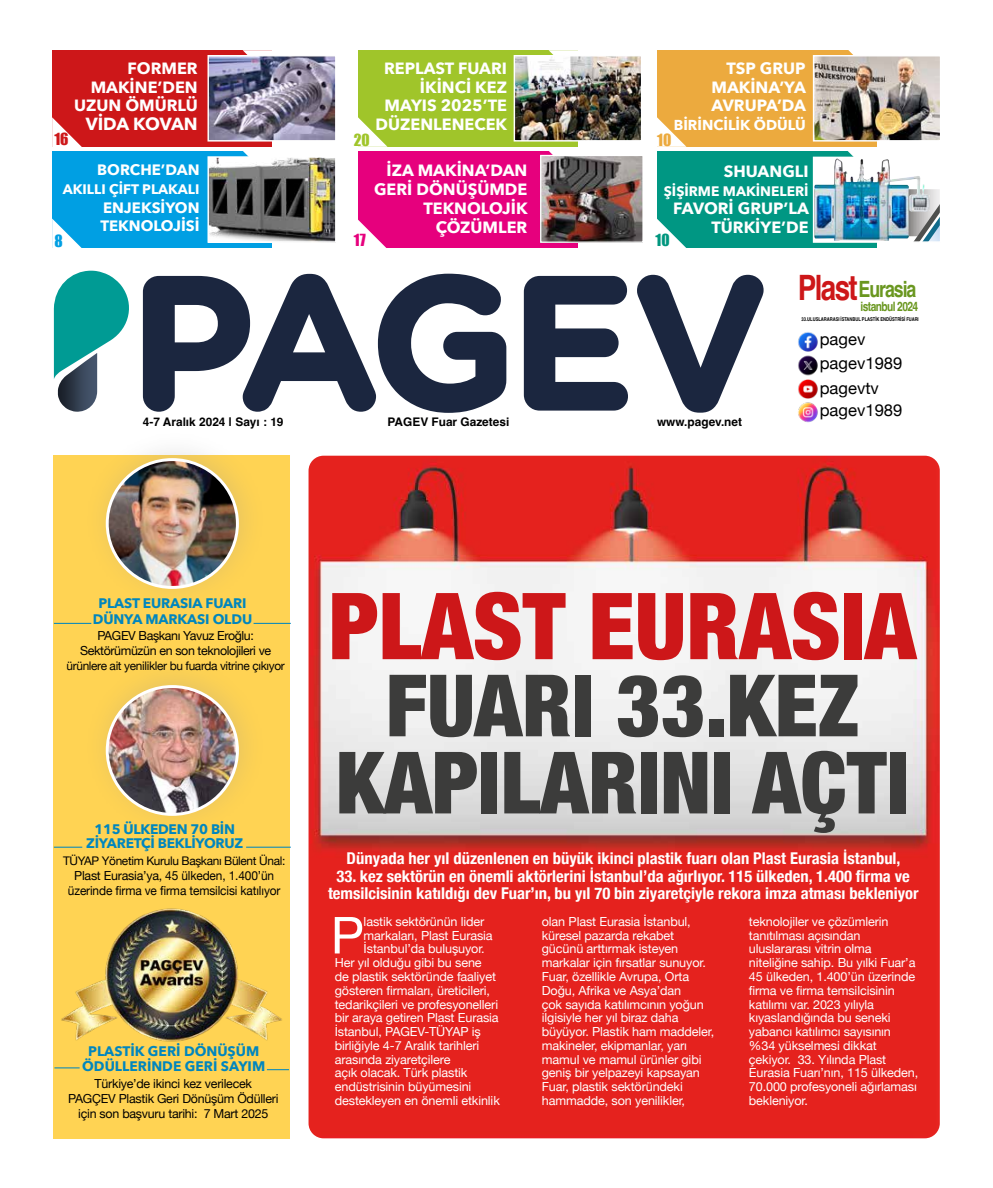
<style>
.page{position:relative;width:993px;height:1188px;background:#fff}
.page>*{position:absolute;margin:0;border:0;box-sizing:border-box;transform-origin:0 0}
.t1{font:900 condensed 92.5px "Helvetica Neue";color:#cd1719}
.t2{font:900 condensed 86px/77.1px "Helvetica Neue";color:#3c3c3b;text-align:center}
.t3{font:51px "Helvetica Neue";color:#fff}
.t4{font:700 22.38px "Helvetica";letter-spacing:-.06em;color:#6a9720;scale:.8 1}
.t5{font:700 17.5px "Avenir Next";letter-spacing:-.01em;color:#fff}
.t6{font:16.62px/24.6px "Helvetica Neue";color:#000}
.t7{font:700 condensed 16.25px/17.5px "Helvetica Neue";color:#fff;text-align:center}
.t8{font:700 16.25px/18.8px "Avenir Next";color:#fff;text-align:right}
.t9{font:15.5px "Impact";color:#ecaa3e}
.t10{font:15.5px "Impact";color:#009fe3}
.t11{font:15.38px "Impact";color:#cd1719}
.t12{font:15.38px "Impact";color:#e6007d}
.t13{font:15.38px "Impact";color:#00967e}
.t14{font:15.38px "Impact";color:#a0c52a}
.t15{font:700 15px/18.8px "Avenir Next";color:#fff}
.t16{font:700 14.38px "Avenir Next";color:#fff}
.t17{font:700 13.88px/15.2px "Avenir Next";letter-spacing:-.01em;color:#0086be;text-align:center}
.t18{font:700 13.75px "Avenir Next";color:#fff}
.t19{font:700 12.88px "Helvetica";letter-spacing:-.06em;color:#6a9720;scale:.8 1}
.t20{font:12.5px/13.8px "Helvetica Neue";letter-spacing:-.01em;color:#fff}
.t21{font:12.5px/14.9px "Helvetica Neue";letter-spacing:-.02em;color:#000;text-align:center}
.t22{font:11.88px "Helvetica Neue";letter-spacing:-.03em;color:#000}
.t23{font:700 11.88px "Helvetica";color:#000}
.t24{font:700 5.25px "Helvetica";letter-spacing:-.01em;color:#000;scale:.8 1}
.s1{font-size:35px;color:#cd1719}
.s2{font-size:5.12px}
</style>
<div class="page">
<img style="left:308px;top:455px;width:631px;height:682px">
<div style="left:53px;top:455px;width:237px;height:682px;background:#ffd353"></div>
<hr style="left:253px;top:622px;width:38px;height:1px;background:#0086be">
<hr style="left:54px;top:622px;width:37px;height:1px;background:#0086be">
<svg style="left:54px;top:846px;width:28px;height:1px"></svg>
<hr style="left:246px;top:846px;width:45px;height:1px;background:#0086be">
<div style="left:84px;top:430px;width:181px;height:179px;background:#929292;opacity:.25"></div>
<img style="left:107px;top:459px;width:130px;height:128px">
<div style="left:106px;top:458px;width:133px;height:130px;border:3px solid #fff;border-radius:50%"></div>
<img style="left:107px;top:686px;width:130px;height:128px">
<div style="left:106px;top:685px;width:133px;height:130px;border:3px solid #fff;border-radius:50%"></div>
<div style="left:657px;top:50px;width:219px;height:96px;background:#ecaa3e"></div>
<div style="left:657px;top:151px;width:219px;height:96px;background:#009783"></div>
<div style="left:358px;top:50px;width:220px;height:96px;background:#a0c52a"></div>
<div style="left:358px;top:151px;width:220px;height:96px;background:#e6007d"></div>
<div style="left:52px;top:151px;width:220px;height:96px;background:#009fe3"></div>
<div style="left:52px;top:50px;width:220px;height:96px;background:#cd1719"></div>
<svg style="left:242px;top:50px;width:30px;height:5px"></svg>
<svg style="left:243px;top:151px;width:29px;height:5px"></svg>
<svg style="left:548px;top:151px;width:30px;height:4px"></svg>
<svg style="left:847px;top:151px;width:29px;height:6px"></svg>
<svg style="left:848px;top:50px;width:28px;height:5px"></svg>
<svg style="left:548px;top:50px;width:30px;height:5px"></svg>
<svg style="left:54px;top:270px;width:75px;height:142px"></svg>
<svg style="left:143px;top:273px;width:363px;height:140px"></svg>
<svg style="left:523px;top:276px;width:104px;height:134px"></svg>
<svg style="left:637px;top:275px;width:126px;height:137px"></svg>
<img style="left:814px;top:57px;width:124px;height:82px">
<div style="left:812px;top:55px;width:128px;height:86px;border:1px solid #fff"></div>
<svg style="left:929px;top:189px;width:9px;height:52px"></svg>
<img style="left:814px;top:159px;width:115px;height:82px">
<div style="left:812px;top:157px;width:128px;height:86px;border:1px solid #fff"></div>
<img style="left:515px;top:57px;width:125px;height:82px">
<div style="left:513px;top:55px;width:129px;height:86px;border:1px solid #fff"></div>
<img style="left:209px;top:57px;width:125px;height:82px">
<div style="left:207px;top:55px;width:129px;height:86px;border:1px solid #fff"></div>
<img style="left:209px;top:158px;width:125px;height:83px">
<div style="left:207px;top:156px;width:129px;height:87px;border:1px solid #fff"></div>
<svg style="left:52px;top:117px;width:30px;height:30px"></svg>
<svg style="left:52px;top:218px;width:30px;height:30px"></svg>
<svg style="left:358px;top:219px;width:29px;height:29px"></svg>
<svg style="left:657px;top:219px;width:29px;height:29px"></svg>
<svg style="left:657px;top:117px;width:29px;height:30px"></svg>
<svg style="left:358px;top:117px;width:29px;height:30px"></svg>
<hr style="left:54px;top:1066px;width:26px;height:2px;background:#0086be">
<img style="left:61px;top:908px;width:221px;height:134px">
<img style="left:542px;top:157px;width:99px;height:84px">
<div style="left:540px;top:155px;width:103px;height:88px;border:1px solid #fff"></div>
<img style="left:798px;top:332px;width:20px;height:91px">
<h3 class="t8" style="left:74px;top:58px;width:125px">FORMER<br>MAKİNE’DEN<br>UZUN ÖMÜRLÜ</h3>
<h3 class="t5" style="left:86px;top:109px;width:113px">VİDA KOVAN</h3>
<p class="t15" style="left:97px;top:160px;width:104px">BORCHE’DAN</p>
<p class="t18" style="left:63px;top:177px;width:138px">AKILLI ÇİFT PLAKALI</p>
<p class="t15" style="left:100px;top:197px;width:101px">ENJEKSİYON<br>TEKNOLOJİSİ</p>
<h3 class="t8" style="left:711px;top:58px;width:96px;text-align:justify;text-indent:15px">TSP GRUP MAKİNA’YA AVRUPA’DA</h3>
<p class="t16" style="left:673px;top:113px;width:133px">BİRİNCİLİK ÖDÜLÜ</p>
<h3 class="t8" style="left:375px;top:58px;width:133px">REPLAST FUARI<br>İKİNCİ KEZ<br>MAYIS 2025’TE<br>DÜZENLENECEK</h3>
<p class="t11" style="left:54px;top:127px;width:16px">16</p>
<p class="t14" style="left:354px;top:128px;width:17px">20</p>
<p class="t9" style="left:657px;top:128px;width:16px">10</p>
<h3 class="t8" style="left:374px;top:161px;width:155px">İZA MAKİNA’DAN<br>GERİ DÖNÜŞÜMDE<br>TEKNOLOJİK<br>ÇÖZÜMLER</h3>
<h3 class="t8" style="left:723px;top:161px;width:86px">SHUANGLI</h3>
<p class="t18" style="left:663px;top:179px;width:146px">ŞİŞİRME MAKİNELERİ</p>
<h3 class="t8" style="left:673px;top:199px;width:137px">FAVORİ GRUP’LA<br>TÜRKİYE’DE</h3>
<p class="t10" style="left:54px;top:229px;width:10px">8</p>
<p class="t12" style="left:354px;top:228px;width:13px">17</p>
<p class="t13" style="left:655px;top:228px;width:16px">10</p>
<p class="t23" style="left:143px;top:414px;width:142px">4-7 Aralık 2024 | Sayı : 19</p>
<p class="t23" style="left:387px;top:414px;width:123px">PAGEV Fuar Gazetesi</p>
<p class="t23" style="left:656px;top:414px;width:86px">www.pagev.net</p>
<h3 class="t4" style="left:797px;top:275px;width:150px"><span class="s1">Plast</span>Eurasia</h3>
<p class="t19" style="left:860px;top:298px;width:74px">istanbul 2024</p>
<p class="t24" style="left:801px;top:316px;width:148px">33.ULUSLARARASI İSTANBUL PLASTİK ENDÜSTRİSİ <span class="s2">FUARI</span></p>
<h3 class="t6" style="left:819px;top:328px;width:84px">pagev pagev1989 pagevtv</h3>
<h3 class="t6" style="left:819px;top:398px;width:84px">pagev1989</h3>
<p class="t17" style="left:93px;top:595px;width:161px">PLAST EURASIA FUARI<br>DÜNYA MARKASI OLDU</p>
<p class="t21" style="left:80px;top:629px;width:193px">PAGEV Başkanı Yavuz Eroğlu:<br>Sektörümüzün en son teknolojileri ve</p>
<p class="t22" style="left:67px;top:656px;width:220px">ürünlere ait yenilikler bu fuarda vitrine çıkıyor</p>
<p class="t17" style="left:86px;top:822px;width:158px;line-height:13.9px">115 ÜLKEDEN 70 BİN<br>ZİYARETÇİ BEKLİYORUZ</p>
<p class="t22" style="left:63px;top:851px;width:223px">TÜYAP Yönetim Kurulu Başkanı Bülent Ünal:</p>
<p class="t21" style="left:68px;top:868px;width:214px">Plast Eurasia’ya, 45 ülkeden, 1.400’ün üzerinde firma ve firma temsilcisi katılıyor</p>
<p class="t17" style="left:82px;top:1042px;width:184px">PLASTİK GERİ DÖNÜŞÜM<br>ÖDÜLLERİNDE GERİ SAYIM</p>
<p class="t21" style="left:68px;top:1076px;width:212px">Türkiye’de ikinci kez verilecek<br>PAGÇEV Plastik Geri Dönüşüm Ödülleri için son başvuru tarihi: 7 Mart 2025</p>
<h1 class="t1" style="left:329px;top:550px;width:588px">PLAST EURASIA</h1>
<h2 class="t2" style="left:336px;top:662px;width:574px">FUARI 33. KEZ<br>KAPILARINI AÇTI</h2>
<h3 class="t7" style="left:346px;top:848px;width:555px">Dünyada her yıl düzenlenen en büyük ikinci plastik fuarı olan Plast Eurasia İstanbul,</h3>
<h3 class="t7" style="left:328px;top:865px;width:592px">33. kez sektörün en önemli aktörlerini İstanbul’da ağırlıyor. 115 ülkeden, 1.400 firma ve temsilcisinin katıldığı dev Fuar’ın, bu yıl 70 bin ziyaretçiyle rekora imza atması bekleniyor</h3>
<h3 class="t3" style="left:330px;top:898px;width:35px">P</h3>
<p class="t20" style="left:363px;top:915px;width:122px">lastik sektörünün lider</p>
<p class="t20" style="left:363px;top:928px;width:130px">markaları, Plast Eurasia</p>
<p class="t20" style="left:363px;top:942px;width:123px">İstanbul’da buluşuyor.</p>
<p class="t20" style="left:334px;top:956px;width:148px">Her yıl olduğu gibi bu sene</p>
<p class="t20" style="left:334px;top:970px;width:163px">de plastik sektöründe faaliyet</p>
<p class="t20" style="left:334px;top:983px;width:157px">gösteren firmaları, üreticileri,</p>
<p class="t20" style="left:334px;top:997px;width:165px">tedarikçileri ve profesyonelleri</p>
<p class="t20" style="left:334px;top:1011px;width:165px">bir araya getiren Plast Eurasia</p>
<p class="t20" style="left:334px;top:1025px;width:148px">İstanbul, PAGEV-TÜYAP iş</p>
<p class="t20" style="left:334px;top:1038px;width:146px">birliğiyle 4-7 Aralık tarihleri</p>
<p class="t20" style="left:334px;top:1052px;width:117px">arasında ziyaretçilere</p>
<p class="t20" style="left:334px;top:1066px;width:134px">açık olacak. Türk plastik</p>
<p class="t20" style="left:334px;top:1080px;width:138px">endüstrisinin büyümesini</p>
<p class="t20" style="left:334px;top:1093px;width:166px">destekleyen en önemli etkinlik</p>
<p class="t20" style="left:541px;top:915px;width:174px">olan Plast Eurasia İstanbul, küresel pazarda rekabet gücünü arttırmak isteyen markalar için fırsatlar sunuyor.<br>Fuar, özellikle Avrupa, Orta<br>Doğu, Afrika ve Asya’dan<br>çok sayıda katılımcının yoğun ilgisiyle her yıl biraz daha büyüyor. Plastik ham maddeler, makineler, ekipmanlar, yarı mamul ve mamul ürünler gibi geniş bir yelpazeyi kapsayan<br>Fuar, plastik sektöründeki hammadde, son yenilikler,</p>
<p class="t20" style="left:748px;top:915px;width:171px">teknolojiler ve çözümlerin tanıtılması açısından uluslararası vitrin olma niteliğine sahip. Bu yılki Fuar’a<br>45 ülkeden, 1.400’ün üzerinde firma ve firma temsilcisinin katılımı var. 2023 yılıyla kıyaslandığında bu seneki yabancı katılımcı sayısının %34 yükselmesi dikkat çekiyor. 33. Yılında Plast<br>Eurasia Fuarı’nın, 115 ülkeden,<br>70.000 profesyoneli ağırlaması bekleniyor.</p>
</div>
